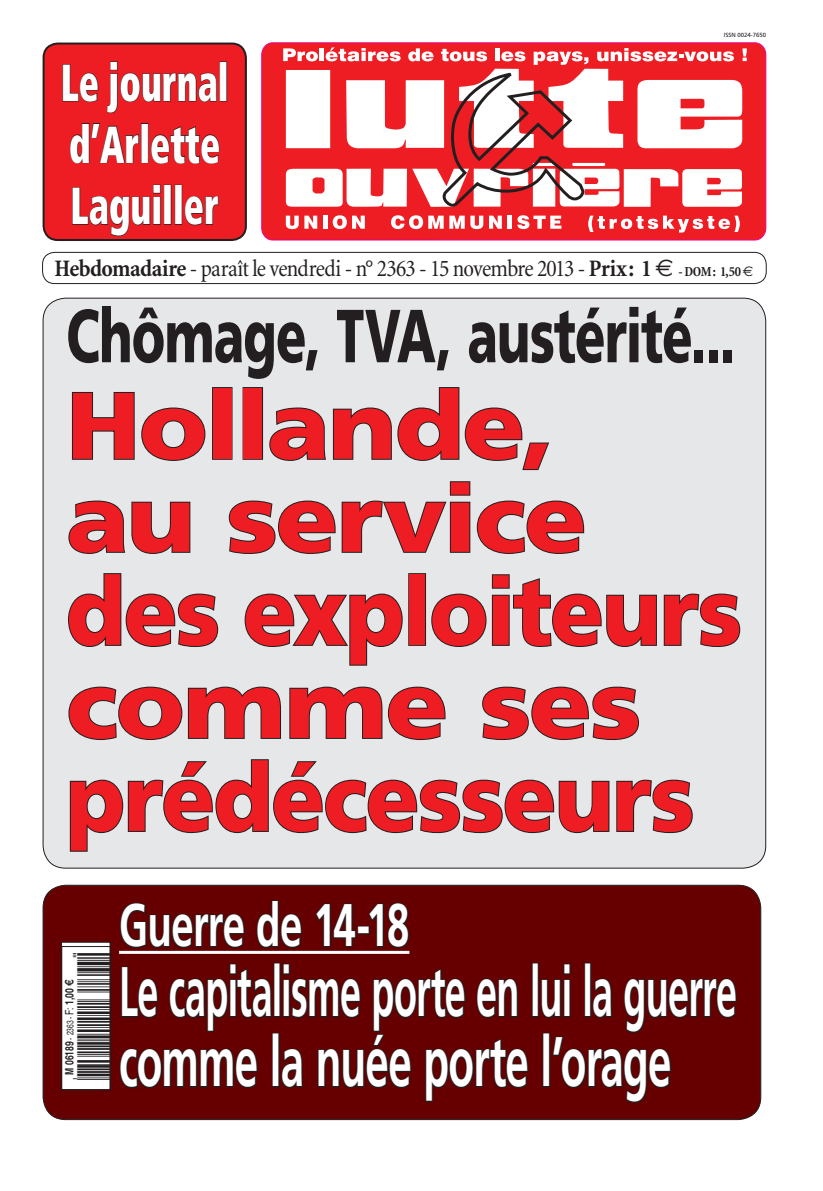
<style>
.page{position:relative;width:823px;height:1191px;background:#fff}
.page>*{position:absolute;margin:0;border:0;box-sizing:border-box;transform-origin:0 0}
.t1{font:900 94.3px/93px "Frutiger";letter-spacing:-.015em;color:#ee1d23;scale:1.09 1}
.t2{font:900 75px "Frutiger";letter-spacing:-.02em;color:#231f20;scale:.67 1}
.t3{font:700 70px/70px "Frutiger";letter-spacing:-.02em;color:#fff;scale:.54 1}
.t4{font:700 60px "Frutiger";letter-spacing:-.015em;color:#fff;scale:.67 1}
.t5{font:900 condensed 52px/61.6px "Frutiger";color:#fff;scale:.7 1}
.t6{font:35px "Ean P35 N0";color:#231f20}
.t7{font:condensed 24px "Minion";letter-spacing:-.035em;color:#231f20}
.t8{font:700 11.5px "Helvetica";color:#231f20;scale:.75 1}
.t9{font:6px "Frutiger";color:#231f20}
.s1{font-weight:700}
.s2{font-family:"Euro Sans";font-stretch:normal}
.s3{font-weight:700;font-size:14px}
.s4{font-family:"Euro Sans";font-stretch:normal;font-size:14px}
.s5{font-weight:400;font-size:9.5px}
.s6{font-weight:400}
.s7{font-family:"Euro"}
</style>
<div class="page">
<div style="left:44px;top:44px;width:202px;height:196px;background:#ee1d23;border-radius:14px"></div>
<svg style="left:62px;top:64px;width:37px;height:38px"></svg>
<svg style="left:107px;top:61px;width:110px;height:52px"></svg>
<div style="left:219px;top:61px;width:8px;height:40px;border:1px solid #231f20"></div>
<svg style="left:69px;top:123px;width:70px;height:41px"></svg>
<div style="left:141px;top:123px;width:7px;height:40px;border:1px solid #231f20"></div>
<svg style="left:151px;top:126px;width:69px;height:38px"></svg>
<svg style="left:72px;top:184px;width:89px;height:53px"></svg>
<div style="left:164px;top:185px;width:7px;height:40px;border:1px solid #231f20"></div>
<div style="left:174px;top:185px;width:8px;height:40px;border:1px solid #231f20"></div>
<svg style="left:184px;top:196px;width:35px;height:30px"></svg>
<div style="left:43px;top:43px;width:204px;height:198px;border:2px solid #231f20;border-radius:14px"></div>
<svg style="left:261px;top:43px;width:504px;height:197px;background:#ee1f29"></svg>
<svg style="left:285px;top:216px;width:13px;height:13px"></svg>
<svg style="left:304px;top:216px;width:13px;height:13px"></svg>
<hr style="left:323px;top:216px;width:4px;height:13px;background:#fff">
<svg style="left:332px;top:215px;width:14px;height:14px"></svg>
<svg style="left:352px;top:216px;width:12px;height:13px"></svg>
<svg style="left:391px;top:215px;width:52px;height:14px"></svg>
<svg style="left:449px;top:216px;width:15px;height:13px"></svg>
<svg style="left:470px;top:216px;width:31px;height:13px"></svg>
<div style="left:507px;top:216px;width:5px;height:13px;background:#fff"></div>
<svg style="left:517px;top:215px;width:44px;height:14px"></svg>
<svg style="left:587px;top:216px;width:152px;height:17px"></svg>
<svg style="left:286px;top:69px;width:455px;height:138px"></svg>
<svg style="left:283px;top:48px;width:34px;height:13px"></svg>
<hr style="left:319px;top:48px;width:4px;height:13px;background:#fff">
<svg style="left:325px;top:47px;width:75px;height:14px"></svg>
<svg style="left:408px;top:48px;width:25px;height:13px"></svg>
<hr style="left:495px;top:48px;width:4px;height:13px;background:#fff">
<svg style="left:440px;top:49px;width:148px;height:159px"></svg>
<svg style="left:596px;top:48px;width:137px;height:13px"></svg>
<svg style="left:742px;top:48px;width:4px;height:13px"></svg>
<div style="left:42px;top:252px;width:724px;height:32px;border:1px solid #231f20;border-radius:12px"></div>
<div style="left:43px;top:885px;width:717px;height:234px;background:#600;border-radius:23px"></div>
<hr style="left:119px;top:951px;width:290px;height:3px;background:#fff">
<svg style="left:120px;top:902px;width:125px;height:46px"></svg>
<svg style="left:256px;top:900px;width:46px;height:48px"></svg>
<svg style="left:315px;top:903px;width:42px;height:45px"></svg>
<div style="left:357px;top:926px;width:12px;height:8px;border:2px solid #231f20"></div>
<svg style="left:367px;top:902px;width:42px;height:46px"></svg>
<svg style="left:121px;top:966px;width:37px;height:53px"></svg>
<svg style="left:169px;top:963px;width:103px;height:69px"></svg>
<div style="left:273px;top:963px;width:7px;height:54px;border:2px solid #231f20"></div>
<div style="left:531px;top:963px;width:7px;height:54px;border:2px solid #231f20"></div>
<svg style="left:119px;top:1048px;width:139px;height:41px"></svg>
<div style="left:272px;top:1033px;width:7px;height:54px;border:2px solid #231f20"></div>
<svg style="left:280px;top:963px;width:249px;height:139px"></svg>
<svg style="left:541px;top:963px;width:196px;height:140px"></svg>
<div style="left:43px;top:884px;width:717px;height:236px;border:1px solid #231f20;border-radius:23px"></div>
<div style="left:43px;top:298px;width:722px;height:570px;background:#e6e7e9;border-radius:23px"></div>
<svg style="left:71px;top:392px;width:135px;height:69px"></svg>
<div style="left:212px;top:387px;width:20px;height:73px;border:2px solid #231f20"></div>
<div style="left:242px;top:387px;width:21px;height:73px;border:2px solid #231f20"></div>
<svg style="left:269px;top:387px;width:281px;height:84px"></svg>
<svg style="left:68px;top:500px;width:123px;height:54px"></svg>
<svg style="left:228px;top:481px;width:356px;height:73px"></svg>
<svg style="left:68px;top:573px;width:151px;height:74px"></svg>
<svg style="left:244px;top:593px;width:159px;height:73px"></svg>
<div style="left:408px;top:573px;width:18px;height:73px;border:2px solid #231f20"></div>
<svg style="left:431px;top:574px;width:309px;height:73px"></svg>
<svg style="left:68px;top:686px;width:213px;height:54px"></svg>
<svg style="left:289px;top:686px;width:157px;height:54px"></svg>
<svg style="left:482px;top:686px;width:157px;height:54px"></svg>
<svg style="left:69px;top:759px;width:624px;height:93px"></svg>
<div style="left:62px;top:946px;width:48px;height:143px;background:#fff"></div>
<div style="left:61px;top:941px;width:49px;height:149px;border:1px solid #231f20"></div>
<h3 class="t5" style="left:61px;top:52px;width:241px">Le journal d’Arlette<br>Laguiller</h3>
<p class="t9" style="left:723px;top:32px;width:44px">ISSN 0024-7650</p>
<p class="t7" style="left:55px;top:256px;width:700px"><span class="s1">Hebdomadaire</span> - paraît le vendredi - n° 2363 - 15 novembre 2013 - <span class="s1">Prix: 1</span> <span class="s2">e</span> <span class="s3">- DOM: 1,50</span> <span class="s4">e</span></p>
<p class="t2" style="left:66px;top:291px;width:998px">Chômage, TVA, austérité...</p>
<p class="t1" style="left:66px;top:379px;width:621px">Hollande,<br>au service des exploiteurs comme ses prédécesseurs</p>
<p class="t6" style="left:73px;top:1089px;width:143px;rotate:-90deg">3’:HIKQLI=^UVUUV:?c@n@g@d@k";</p>
<p class="t8" style="left:62px;top:1074px;width:129px;rotate:-90deg">M 06189 <span class="s5">- 2363 -</span> <span class="s6">F:</span> 1,00 <span class="s7">E</span></p>
<p class="t4" style="left:119px;top:890px;width:434px">Guerre de 14-18</p>
<p class="t3" style="left:119px;top:957px;width:1144px">Le capitalisme porte en lui la guerre comme la nuée porte l’orage</p>
</div>
